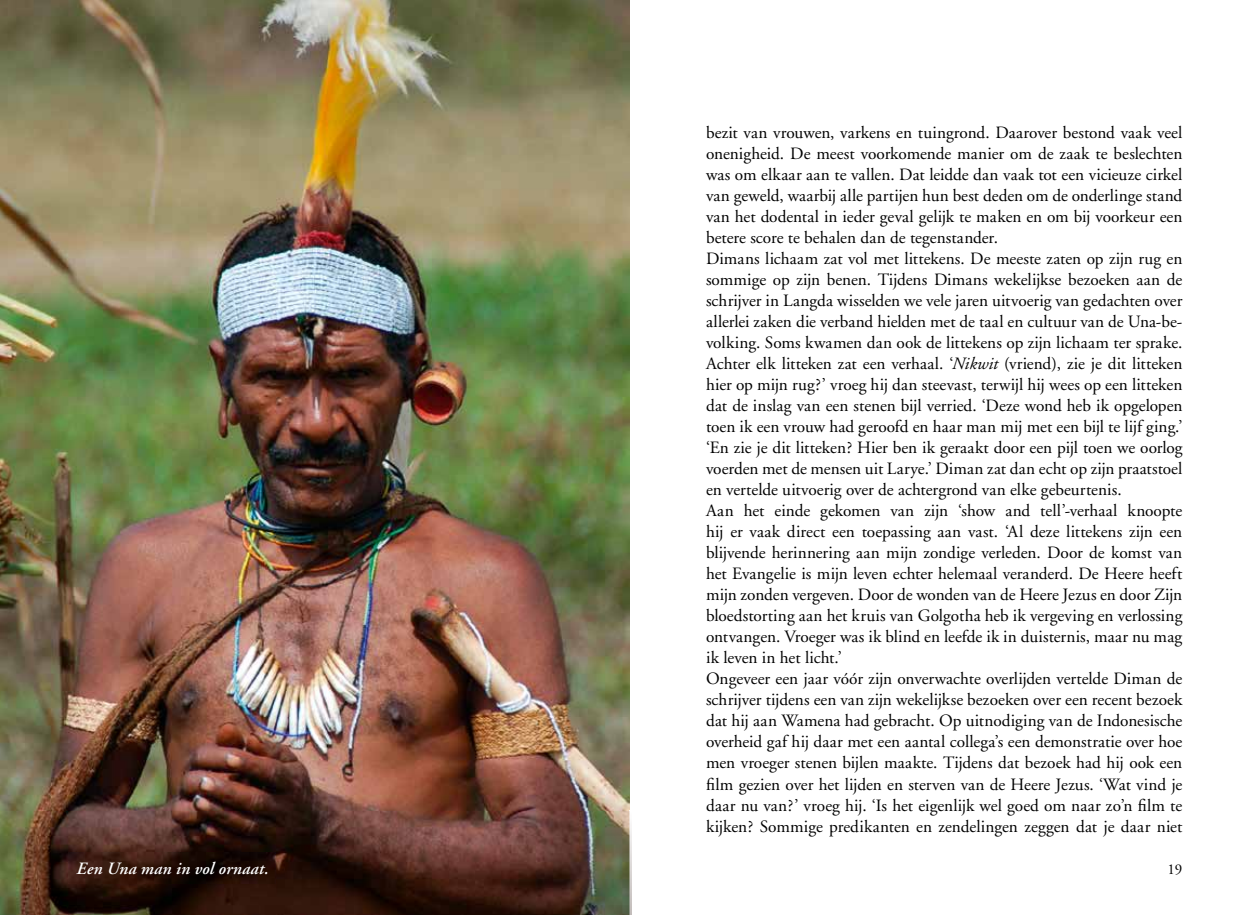
<style>
.page{position:relative;width:1259px;height:915px;background:#fff}
.page>*{position:absolute;margin:0;border:0;box-sizing:border-box;transform-origin:0 0}
.t1{font:17.25px/21px "Adobe Garamond";color:#000}
.t2{font:italic 600 17.25px "Adobe Garamond";letter-spacing:.01em;color:#fff}
.t3{font:15px "Adobe Garamond";color:#000}
.s1{font-style:italic}
</style>
<div class="page">
<img style="left:0;top:0;width:629px;height:914px">
<svg style="left:629px;top:811px;width:2px;height:103px"></svg>
<img style="left:69px;top:852px;width:207px;height:30px">
<p class="t1" style="left:706px;top:122px;width:478px">bezit van vrouwen, varkens en tuingrond. Daarover bestond vaak veel onenigheid. De meest voorkomende manier om de zaak te beslechten was om elkaar aan te vallen. Dat leidde dan vaak tot een vicieuze cirkel van geweld, waarbij alle partijen hun best deden om de onderlinge stand van het dodental in ieder geval gelijk te maken en om bij voorkeur een betere score te behalen dan de tegenstander.<br>Dimans lichaam zat vol met littekens. De meeste zaten op zijn rug en sommige op zijn benen. Tijdens Dimans wekelijkse bezoeken aan de schrijver in Langda wisselden we vele jaren uitvoerig van gedachten over allerlei zaken die verband hielden met de taal en cultuur van de Una-be&shy;volking. Soms kwamen dan ook de littekens op zijn lichaam ter sprake.<br>Achter elk litteken zat een verhaal. ‘<span class="s1">Nikwit</span> (vriend), zie je dit litteken hier op mijn rug?’ vroeg hij dan steevast, terwijl hij wees op een litteken dat de inslag van een stenen bijl verried. ‘Deze wond heb ik opgelopen toen ik een vrouw had geroofd en haar man mij met een bijl te lijf ging.’ ‘En zie je dit litteken? Hier ben ik geraakt door een pijl toen we oorlog voerden met de mensen uit Larye.’ Diman zat dan echt op zijn praatstoel en vertelde uitvoerig over de achtergrond van elke gebeurtenis.<br>Aan het einde gekomen van zijn ‘show and tell’-verhaal knoopte hij er vaak direct een toepassing aan vast. ‘Al deze littekens zijn een blijvende herinnering aan mijn zondige verleden. Door de komst van het Evangelie is mijn leven echter helemaal veranderd. De Heere heeft mijn zonden vergeven. Door de wonden van de Heere Jezus en door Zijn bloedstorting aan het kruis van Golgotha heb ik vergeving en verlossing ontvangen. Vroeger was ik blind en leefde ik in duisternis, maar nu mag ik leven in het licht.’<br>Ongeveer een jaar vóór zijn onverwachte overlijden vertelde Diman de schrijver tijdens een van zijn wekelijkse bezoeken over een recent bezoek dat hij aan Wamena had gebracht. Op uitnodiging van de Indonesische overheid gaf hij daar met een aantal collega’s een demonstratie over hoe men vroeger stenen bijlen maakte. Tijdens dat bezoek had hij ook een film gezien over het lijden en sterven van de Heere Jezus. ‘Wat vind je daar nu van?’ vroeg hij. ‘Is het eigenlijk wel goed om naar zo’n film te kijken? Sommige predikanten en zendelingen zeggen dat je daar niet</p>
<p class="t2" style="left:77px;top:858px;width:194px">Een Una man in vol ornaat.</p>
<p class="t3" style="left:1167px;top:860px;width:16px">19</p>
</div>
